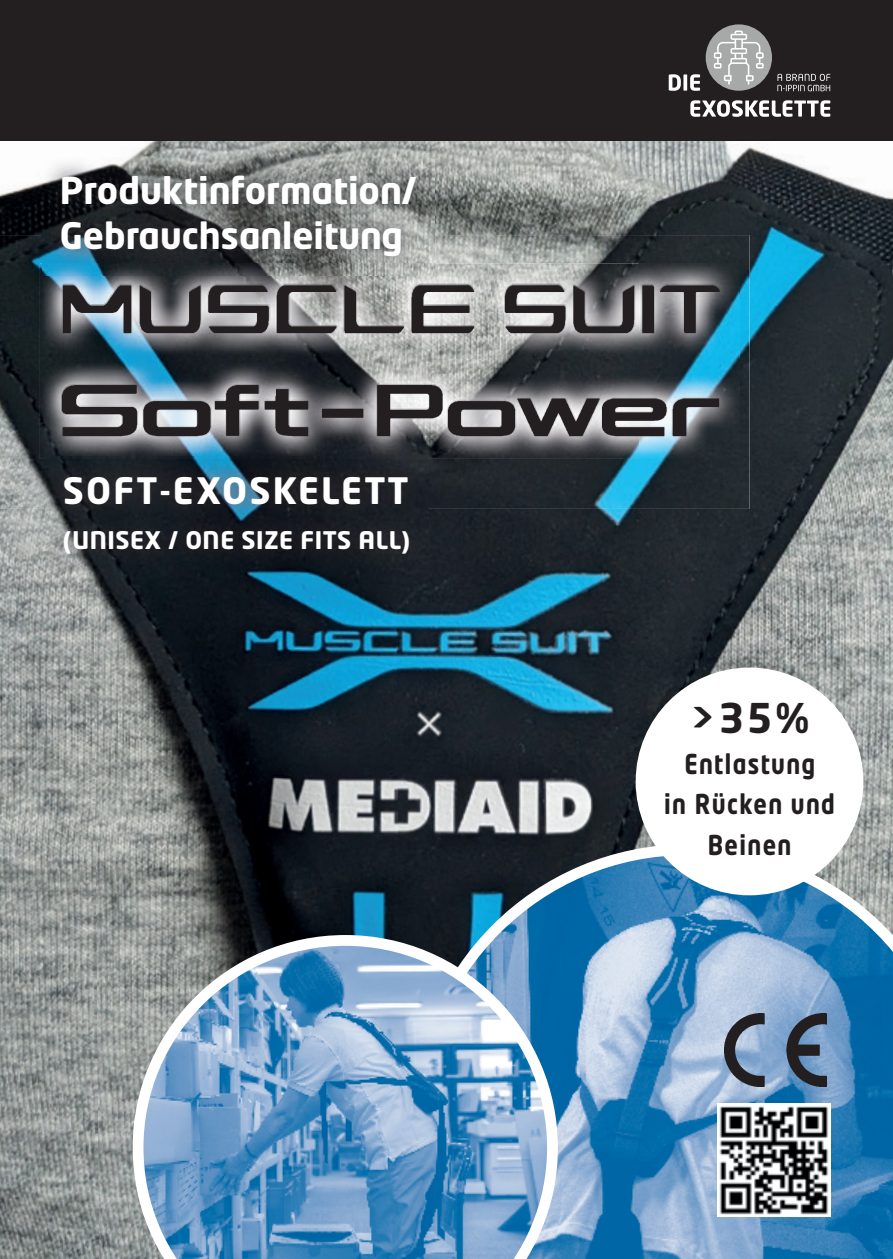
<style>
.page{position:relative;width:893px;height:1259px;background:#fff}
.page>*{position:absolute;margin:0;border:0;box-sizing:border-box;transform-origin:0 0}
.t1{font:700 40.5px "Neo Tech Pro";color:#231f20}
.t2{font:700 36.3px "Neo Tech Pro";color:#fff}
.t3{font:700 36px "Neo Tech Pro";color:#fff}
.t4{font:700 36px "Neo Tech Pro";letter-spacing:.06em;color:#fff}
.t5{font:700 27px/40.5px "Neo Tech Pro";letter-spacing:.06em;color:#231f20;text-align:center;scale:.85 1}
.t6{font:700 24px "Neo Tech Pro";letter-spacing:.02em;color:#fff}
</style>
<div class="page">
<img style="left:0;top:141px;width:893px;height:66px">
<img style="left:0;top:207px;width:93px;height:1052px">
<img style="left:435px;top:199px;width:458px;height:106px">
<img style="left:703px;top:305px;width:190px;height:539px">
<img style="left:402px;top:509px;width:301px;height:426px">
<img style="left:93px;top:571px;width:309px;height:688px">
<svg style="left:411px;top:844px;width:482px;height:415px;background:#558cb4"></svg>
<img style="left:724px;top:1013px;width:103px;height:73px">
<img style="left:45px;top:509px;width:383px;height:62px">
<img style="left:42px;top:157px;width:393px;height:78px">
<img style="left:0;top:235px;width:750px;height:274px">
<img style="left:40px;top:263px;width:700px;height:196px">
<div style="left:0;top:0;width:893px;height:141px;background:#231f20"></div>
<svg style="left:690px;top:100px;width:140px;height:17px"></svg>
<svg style="left:669px;top:74px;width:31px;height:17px"></svg>
<div style="left:706px;top:24px;width:66px;height:67px;background:#a7a9a9;border-radius:50%"></div>
<svg style="left:714px;top:31px;width:50px;height:54px"></svg>
<div style="left:730px;top:48px;width:17px;height:6px;border:2px solid #fff"></div>
<div style="left:730px;top:34px;width:17px;height:6px;border:2px solid #fff"></div>
<svg style="left:777px;top:74px;width:53px;height:17px"></svg>
<img style="left:717px;top:1103px;width:113px;height:113px">
<svg style="left:133px;top:935px;width:425px;height:324px;background:#74a0c4"></svg>
<div style="left:636px;top:667px;width:227px;height:228px;background:#fff;border-radius:50%"></div>
<h2 class="t2" style="left:60px;top:168px;width:358px">Produktinformation/</h2>
<h3 class="t3" style="left:60px;top:213px;width:344px">Gebrauchsanleitung</h3>
<h3 class="t4" style="left:63px;top:467px;width:347px">SOFT-EXOSKELETT</h3>
<p class="t6" style="left:63px;top:524px;width:349px">(UNISEX / ONE SIZE FITS ALL)</p>
<h1 class="t1" style="left:690px;top:692px;width:121px">&gt;35%</h1>
<p class="t5" style="left:664px;top:742px;width:202px">Entlastung<br>in Rücken und<br>Beinen</p>
</div>
